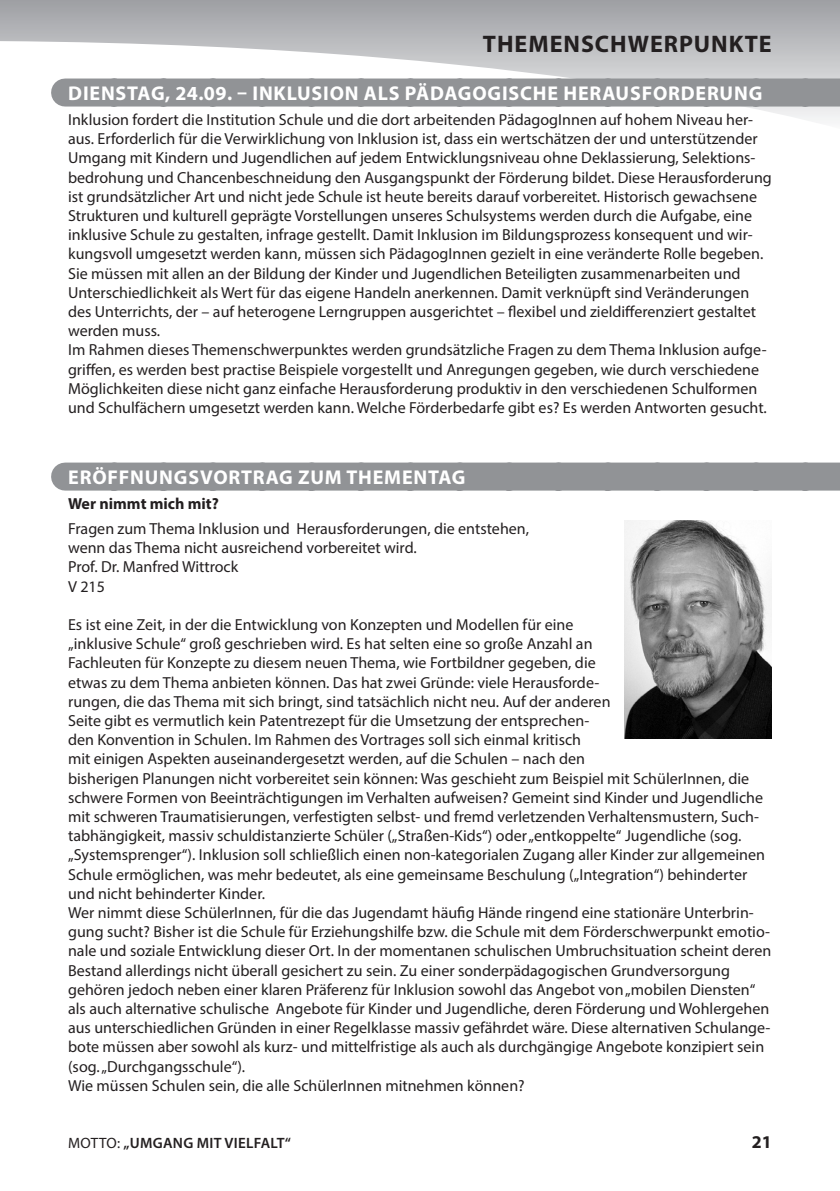
<style>
.page{position:relative;width:840px;height:1191px;background:#fff}
.page>*{position:absolute;margin:0;border:0;box-sizing:border-box;transform-origin:0 0}
.t1{font:700 24px "Myriad Pro";letter-spacing:.04em;color:#231f20}
.Balken_rechte_Seite{font:700 20px "Myriad Pro";letter-spacing:.04em;color:#fff}
.t2{font:700 18px "Myriad Pro";color:#231f20}
.Lauftext_1{font:16px/19.2px "Myriad Pro";color:#231f20}
.Überschrift_Lauftext{font:700 16px "Myriad Pro";color:#231f20}
.t3{font:600 15px "Myriad Pro";letter-spacing:.02em;color:#231f20}
.s1{font-weight:400}
</style>
<div class="page">
<svg style="left:0;top:0;width:839px;height:121px"></svg>
<div style="left:65px;top:78px;width:774px;height:28px;background:#919396"></div>
<div style="left:65px;top:462px;width:774px;height:28px;background:#919396"></div>
<img style="left:624px;top:520px;width:147px;height:219px">
<h1 class="t1" style="left:482px;top:28px;width:290px">THEMENSCHWERPUNKTE</h1>
<p class="Balken_rechte_Seite" style="left:68px;top:80px;width:695px">DIENSTAG, 24.09. – INKLUSION ALS PÄDAGOGISCHE HERAUSFORDERUNG</p>
<p class="Lauftext_1" style="left:68px;top:110px;width:704px">Inklusion fordert die Institution Schule und die dort arbeitenden PädagogInnen auf hohem Niveau her&shy;aus. Erforderlich für die Verwirklichung von Inklusion ist, dass ein wertschätzen der und unterstützender Umgang mit Kindern und Jugendlichen auf jedem Entwicklungsniveau ohne Deklassierung, Selektions&shy;bedrohung und Chancenbeschneidung den Ausgangspunkt der Förderung bildet. Diese Herausforderung ist grundsätzlicher Art und nicht jede Schule ist heute bereits darauf vorbereitet. Historisch gewachsene Strukturen und kulturell geprägte Vorstellungen unseres Schulsystems werden durch die Aufgabe, eine inklusive Schule zu gestalten, infrage gestellt. Damit Inklusion im Bildungsprozess konsequent und wir&shy;kungsvoll umgesetzt werden kann, müssen sich PädagogInnen gezielt in eine veränderte Rolle begeben.<br>Sie müssen mit allen an der Bildung der Kinder und Jugendlichen Beteiligten zusammenarbeiten und Unterschiedlichkeit als Wert für das eigene Handeln anerkennen. Damit verknüpft sind Veränderungen des Unterrichts, der – auf heterogene Lerngruppen ausgerichtet – flexibel und zieldifferenziert gestaltet werden muss.</p>
<p class="Lauftext_1" style="left:68px;top:340px;width:700px">Im Rahmen dieses Themenschwerpunktes werden grundsätzliche Fragen zu dem Thema Inklusion aufge&shy;griffen, es werden best practise Beispiele vorgestellt und Anregungen gegeben, wie durch verschiedene Möglichkeiten diese nicht ganz einfache Herausforderung produktiv in den verschiedenen Schulformen und Schulfächern umgesetzt werden kann. Welche Förderbedarfe gibt es? Es werden Antworten gesucht.</p>
<p class="Balken_rechte_Seite" style="left:68px;top:464px;width:398px">ERÖFFNUNGSVORTRAG ZUM THEMENTAG</p>
<p class="Überschrift_Lauftext" style="left:68px;top:493px;width:152px">Wer nimmt mich mit?</p>
<p class="Lauftext_1" style="left:68px;top:518px;width:462px">Fragen zum Thema Inklusion und Herausforderungen, die entstehen, wenn das Thema nicht ausreichend vorbereitet wird.</p>
<p class="Lauftext_1" style="left:68px;top:557px;width:171px">Prof. Dr. Manfred Wittrock</p>
<p class="Lauftext_1" style="left:68px;top:576px;width:38px">V 215</p>
<p class="Lauftext_1" style="left:68px;top:614px;width:698px">Es ist eine Zeit, in der die Entwicklung von Konzepten und Modellen für eine<br>„inklusive Schule“ groß geschrieben wird. Es hat selten eine so große Anzahl an<br>Fachleuten für Konzepte zu diesem neuen Thema, wie Fortbildner gegeben, die<br>etwas zu dem Thema anbieten können. Das hat zwei Gründe: viele Herausforde-<br>rungen, die das Thema mit sich bringt, sind tatsächlich nicht neu. Auf der anderen<br>Seite gibt es vermutlich kein Patentrezept für die Umsetzung der entsprechen-<br>den Konvention in Schulen. Im Rahmen des Vortrages soll sich einmal kritisch<br>mit einigen Aspekten auseinandergesetzt werden, auf die Schulen – nach den<br>bisherigen Planungen nicht vorbereitet sein können: Was geschieht zum Beispiel mit SchülerInnen, die schwere Formen von Beeinträchtigungen im Verhalten aufweisen? Gemeint sind Kinder und Jugendliche mit schweren Traumatisierungen, verfestigten selbst- und fremd verletzenden Verhaltensmustern, Such&shy;tabhängigkeit, massiv schuldistanzierte Schüler („Straßen-Kids“) oder „entkoppelte“ Jugendliche (sog. „Systemsprenger“). Inklusion soll schließlich einen non-kategorialen Zugang aller Kinder zur allgemeinen Schule ermöglichen, was mehr bedeutet, als eine gemeinsame Beschulung („Integration“) behinderter und nicht behinderter Kinder.</p>
<p class="Lauftext_1" style="left:68px;top:902px;width:704px">Wer nimmt diese SchülerInnen, für die das Jugendamt häufig Hände ringend eine stationäre Unterbrin&shy;gung sucht? Bisher ist die Schule für Erziehungshilfe bzw. die Schule mit dem Förderschwerpunkt emotio&shy;nale und soziale Entwicklung dieser Ort. In der momentanen schulischen Umbruchsituation scheint deren Bestand allerdings nicht überall gesichert zu sein. Zu einer sonderpädagogischen Grundversorgung gehören jedoch neben einer klaren Präferenz für Inklusion sowohl das Angebot von „mobilen Diensten“ als auch alternative schulische Angebote für Kinder und Jugendliche, deren Förderung und Wohlergehen aus unterschiedlichen Gründen in einer Regelklasse massiv gefährdet wäre. Diese alternativen Schulange&shy;bote müssen aber sowohl als kurz- und mittelfristige als auch als durchgängige Angebote konzipiert sein (sog. „Durchgangsschule“).</p>
<p class="Lauftext_1" style="left:68px;top:1075px;width:458px">Wie müssen Schulen sein, die alle SchülerInnen mitnehmen können?</p>
<p class="t3" style="left:68px;top:1133px;width:224px"><span class="s1">MOTTO:</span> „UMGANG MIT VIELFALT“</p>
<p class="t2" style="left:751px;top:1130px;width:21px">21</p>
</div>
